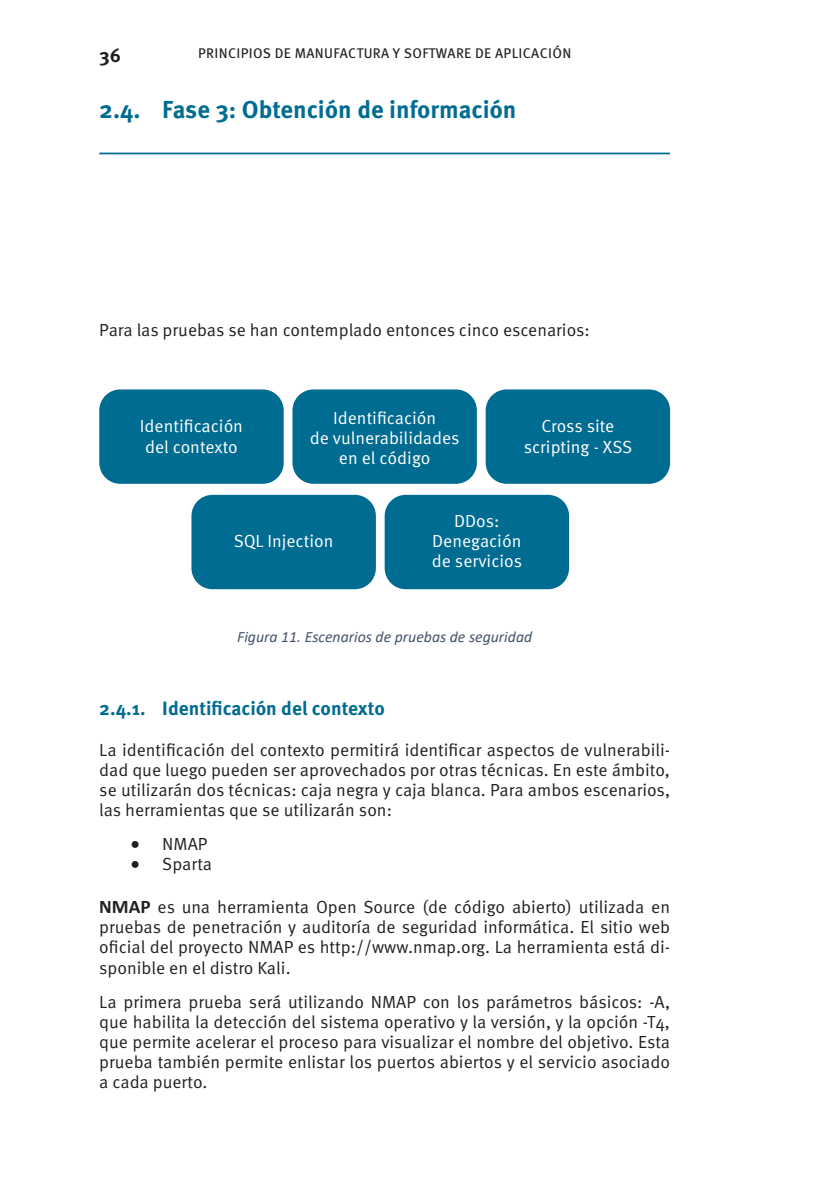
<style>
.page{position:relative;width:819px;height:1191px;background:#fff}
.page>*{position:absolute;margin:0;border:0;box-sizing:border-box;transform-origin:0 0}
.t1{font:700 24.5px "Meta Pro";color:#006c91}
.t2{font:700 19.25px "Meta Pro";color:#006c91}
.t3{font:700 19.25px "Meta Pro";color:#231f20}
.t4{font:17.5px/20.1px "Meta Pro";color:#231f20;text-align:justify}
.t5{font:17.5px/20.1px "Meta Pro";color:#fff;text-align:center}
.t6{font:italic 15.75px "Calibri";color:#44546a}
.t7{font:14px "Meta Pro";letter-spacing:.025em;color:#231f20}
.s1{font-family:"Calibri";font-weight:700;font-size:19.25px}
</style>
<div class="page">
<hr style="left:99px;top:153px;width:571px;height:1px;background:#006c91">
<div style="left:99px;top:389px;width:185px;height:95px;background:#006c91;border-radius:21px"></div>
<div style="left:292px;top:389px;width:185px;height:95px;background:#006c91;border-radius:21px"></div>
<div style="left:191px;top:495px;width:185px;height:94px;background:#006c91;border-radius:21px"></div>
<div style="left:485px;top:389px;width:185px;height:95px;background:#006c91;border-radius:21px"></div>
<div style="left:384px;top:495px;width:185px;height:94px;background:#006c91;border-radius:21px"></div>
<p class="t3" style="left:99px;top:43px;width:23px">36</p>
<p class="t7" style="left:198px;top:44px;width:374px">PRINCIPIOS DE MANUFACTURA Y SOFTWARE DE APLICACIÓN</p>
<h1 class="t1" style="left:99px;top:94px;width:419px">2.4. Fase 3: Obtención de información</h1>
<p class="t4" style="left:99px;top:320px;width:492px">Para las pruebas se han contemplado entonces cinco escenarios:</p>
<p class="t5" style="left:310px;top:408px;width:151px">Identificación<br>de vulnerabilidades en el código</p>
<p class="t5" style="left:140px;top:417px;width:105px;text-align:left">Identificación del contexto</p>
<p class="t5" style="left:523px;top:417px;width:110px">Cross site scripting - XSS</p>
<p class="t5" style="left:234px;top:531px;width:101px">SQL Injection</p>
<p class="t5" style="left:432px;top:511px;width:92px">DDos:<br>Denegación de servicios</p>
<p class="t6" style="left:237px;top:626px;width:296px">Figura 11. Escenarios de pruebas de seguridad</p>
<p class="t2" style="left:99px;top:695px;width:287px">2.4.1. Identificación del contexto</p>
<p class="t4" style="left:99px;top:740px;width:572px">La identificación del contexto permitirá identificar aspectos de vulnerabili&shy;dad que luego pueden ser aprovechados por otras técnicas. En este ámbito, se utilizarán dos técnicas: caja negra y caja blanca. Para ambos escenarios, las herramientas que se utilizarán son:</p>
<p class="t4" style="left:162px;top:834px;width:51px">NMAP<br>Sparta</p>
<p class="t4" style="left:99px;top:897px;width:572px"><span class="s1">NMAP</span> es una herramienta Open Source (de código abierto) utilizada en pruebas de penetración y auditoría de seguridad informática. El sitio web oficial del proyecto NMAP es http://www.nmap.org. La herramienta está di&shy;sponible en el distro Kali.</p>
<p class="t4" style="left:99px;top:992px;width:572px">La primera prueba será utilizando NMAP con los parámetros básicos: -A, que habilita la detección del sistema operativo y la versión, y la opción -T4, que permite acelerar el proceso para visualizar el nombre del objetivo. Esta prueba también permite enlistar los puertos abiertos y el servicio asociado a cada puerto.</p>
</div>
